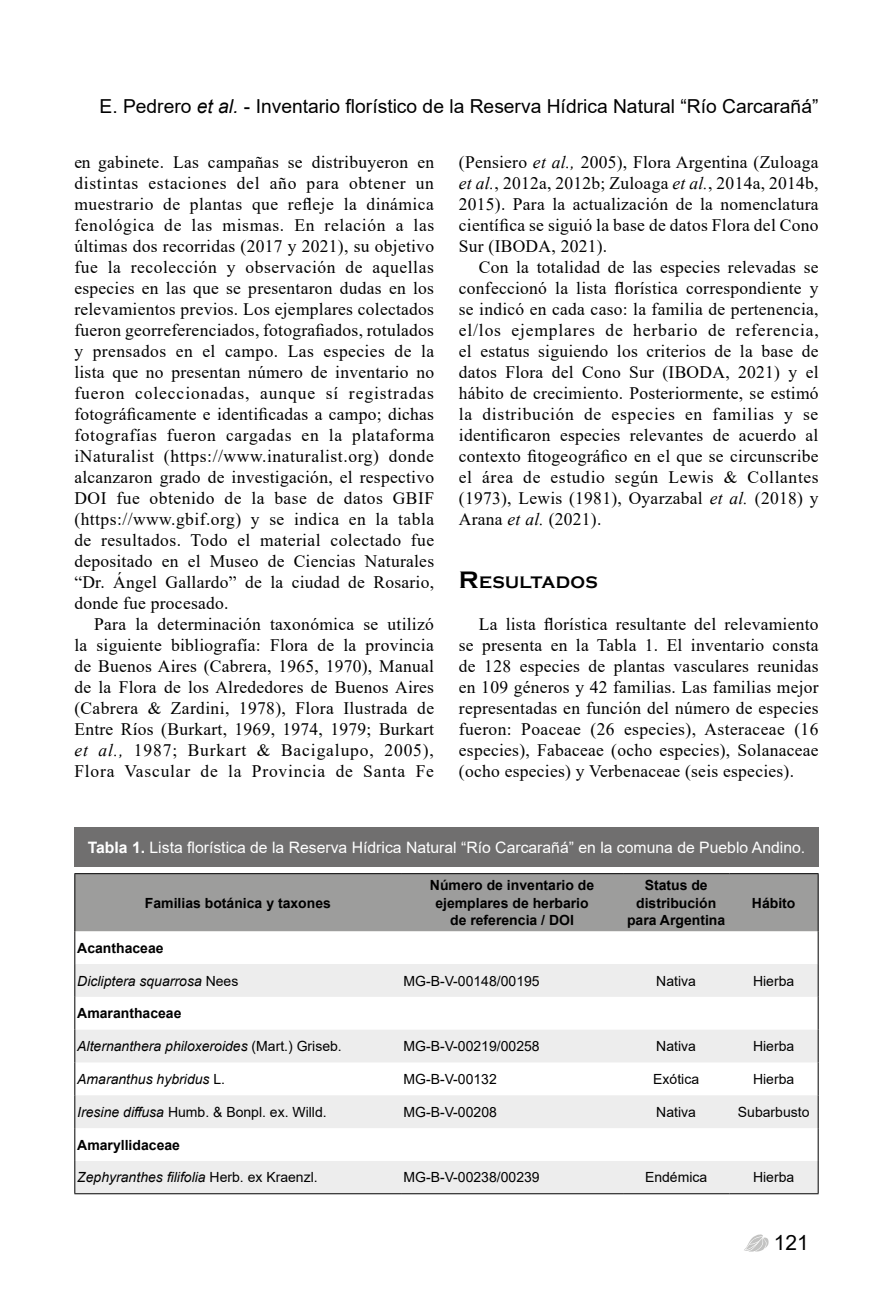
<style>
.page{position:relative;width:893px;height:1290px;background:#fff}
.page>*{position:absolute;margin:0;border:0;box-sizing:border-box;transform-origin:0 0}
.t1{font:21px "Arial";color:#000}
.t2{font:19.25px "Arial";color:#000}
.t3{font:17.5px/21px "Times New Roman";letter-spacing:.015em;color:#000;text-align:justify}
.t4{font:700 17.15px "Copperplate Gothic";letter-spacing:.02em;color:#000}
.t5{font:15.75px "Arial";color:#fff}
.t6{font:14px "Arial";color:#000}
.t7{font:700 14px/17.5px "Arial";color:#000;text-align:center}
.t8{font:italic 14px "Arial";color:#000}
.s1{font-style:italic}
.s2{font-size:24.5px}
.s3{font-weight:700}
.s4{font-style:normal}
</style>
<div class="page">
<svg style="left:744px;top:1234px;width:24px;height:17px"></svg>
<div style="left:75px;top:874px;width:743px;height:57px;background:#9d9d9c"></div>
<svg style="left:75px;top:964px;width:743px;height:229px;fill:#ededed"></svg>
<hr style="left:74px;top:873px;width:327px;height:1px;background:#000">
<hr style="left:74px;top:874px;width:1px;height:57px;background:#000">
<hr style="left:401px;top:873px;width:222px;height:1px;background:#000">
<hr style="left:623px;top:873px;width:106px;height:1px;background:#000">
<hr style="left:729px;top:873px;width:90px;height:1px;background:#000">
<hr style="left:818px;top:874px;width:1px;height:57px;background:#000">
<hr style="left:74px;top:931px;width:1px;height:33px;background:#000">
<hr style="left:818px;top:931px;width:1px;height:33px;background:#000">
<hr style="left:74px;top:964px;width:1px;height:33px;background:#000">
<hr style="left:818px;top:964px;width:1px;height:33px;background:#000">
<hr style="left:74px;top:997px;width:1px;height:32px;background:#000">
<hr style="left:818px;top:997px;width:1px;height:32px;background:#000">
<hr style="left:74px;top:1029px;width:1px;height:33px;background:#000">
<hr style="left:818px;top:1029px;width:1px;height:33px;background:#000">
<hr style="left:74px;top:1062px;width:1px;height:33px;background:#000">
<hr style="left:818px;top:1062px;width:1px;height:33px;background:#000">
<hr style="left:74px;top:1095px;width:1px;height:33px;background:#000">
<hr style="left:818px;top:1095px;width:1px;height:33px;background:#000">
<hr style="left:74px;top:1128px;width:1px;height:33px;background:#000">
<hr style="left:818px;top:1128px;width:1px;height:33px;background:#000">
<hr style="left:74px;top:1193px;width:327px;height:1px;background:#000">
<hr style="left:401px;top:1193px;width:222px;height:1px;background:#000">
<hr style="left:623px;top:1193px;width:106px;height:1px;background:#000">
<hr style="left:729px;top:1193px;width:90px;height:1px;background:#000">
<hr style="left:74px;top:1161px;width:1px;height:32px;background:#000">
<hr style="left:818px;top:1161px;width:1px;height:32px;background:#000">
<div style="left:74px;top:827px;width:745px;height:40px;background:#706f6f"></div>
<p class="t2" style="left:99px;top:93px;width:720px">E. Pedrero <span class="s1">et al.</span> - Inventario florístico de la Reserva Hídrica Natural “Río Carcarañá”</p>
<p class="t3" style="left:74px;top:151px;width:361px">en gabinete. Las campañas se distribuyeron en distintas estaciones del año para obtener un muestrario de plantas que refleje la dinámica fenológica de las mismas. En relación a las últimas dos recorridas (2017 y 2021), su objetivo fue la recolección y observación de aquellas especies en las que se presentaron dudas en los relevamientos previos. Los ejemplares colectados fueron georreferenciados, fotografiados, rotulados y prensados en el campo. Las especies de la lista que no presentan número de inventario no fueron coleccionadas, aunque sí registradas fotográficamente e identificadas a campo; dichas fotografías fueron cargadas en la plataforma iNaturalist (https://www.inaturalist.org) donde alcanzaron grado de investigación, el respectivo DOI fue obtenido de la base de datos GBIF (https://www.gbif.org) y se indica en la tabla de resultados. Todo el material colectado fue depositado en el Museo de Ciencias Naturales “Dr. Ángel Gallardo” de la ciudad de Rosario, donde fue procesado.</p>
<p class="t3" style="left:74px;top:613px;width:361px;text-indent:20px">Para la determinación taxonómica se utilizó la siguiente bibliografía: Flora de la provincia de Buenos Aires (Cabrera, 1965, 1970), Manual de la Flora de los Alrededores de Buenos Aires (Cabrera &amp; Zardini, 1978), Flora Ilustrada de Entre Ríos (Burkart, 1969, 1974, 1979; Burkart <span class="s1">et al.,</span> 1987; Burkart &amp; Bacigalupo, 2005), Flora Vascular de la Provincia de Santa Fe</p>
<p class="t3" style="left:459px;top:151px;width:361px">(Pensiero <span class="s1">et al.,</span> 2005), Flora Argentina (Zuloaga <span class="s1">et al.</span>, 2012a, 2012b; Zuloaga <span class="s1">et al.</span>, 2014a, 2014b, 2015). Para la actualización de la nomenclatura científica se siguió la base de datos Flora del Cono Sur (IBODA, 2021).</p>
<p class="t3" style="left:459px;top:256px;width:361px;text-indent:20px">Con la totalidad de las especies relevadas se confeccionó la lista florística correspondiente y se indicó en cada caso: la familia de pertenencia, el/los ejemplares de herbario de referencia, el estatus siguiendo los criterios de la base de datos Flora del Cono Sur (IBODA, 2021) y el hábito de crecimiento. Posteriormente, se estimó la distribución de especies en familias y se identificaron especies relevantes de acuerdo al contexto fitogeográfico en el que se circunscribe el área de estudio según Lewis &amp; Collantes (1973), Lewis (1981), Oyarzabal <span class="s1">et al.</span> (2018) y Arana <span class="s1">et al.</span> (2021).</p>
<p class="t4" style="left:459px;top:573px;width:139px"><span class="s2">R</span>ESULTADOS</p>
<p class="t3" style="left:459px;top:613px;width:361px;text-indent:20px">La lista florística resultante del relevamiento se presenta en la Tabla 1. El inventario consta de 128 especies de plantas vasculares reunidas en 109 géneros y 42 familias. Las familias mejor representadas en función del número de especies fueron: Poaceae (26 especies), Asteraceae (16 especies), Fabaceae (ocho especies), Solanaceae (ocho especies) y Verbenaceae (seis especies).</p>
<p class="t5" style="left:88px;top:836px;width:719px"><span class="s3">Tabla 1.</span> Lista florística de la Reserva Hídrica Natural “Río Carcarañá” en la comuna de Pueblo Andino.</p>
<p class="t7" style="left:145px;top:894px;width:187px">Familias botánica y taxones</p>
<p class="t7" style="left:430px;top:876px;width:166px">Número de inventario de ejemplares de herbario de referencia / DOI</p>
<p class="t7" style="left:627px;top:876px;width:100px">Status de distribución para Argentina</p>
<p class="t7" style="left:752px;top:894px;width:45px">Hábito</p>
<p class="t7" style="left:77px;top:939px;width:88px">Acanthaceae</p>
<p class="t8" style="left:77px;top:971px;width:163px">Dicliptera squarrosa <span class="s4">Nees</span></p>
<p class="t6" style="left:403px;top:971px;width:138px">MG-B-V-00148/00195</p>
<p class="t6" style="left:656px;top:971px;width:41px">Nativa</p>
<p class="t6" style="left:753px;top:971px;width:43px">Hierba</p>
<p class="t7" style="left:77px;top:1005px;width:106px">Amaranthaceae</p>
<p class="t8" style="left:77px;top:1037px;width:266px">Alternanthera philoxeroides <span class="s4">(Mart.) Griseb.</span></p>
<p class="t6" style="left:403px;top:1036px;width:138px">MG-B-V-00219/00258</p>
<p class="t6" style="left:656px;top:1036px;width:41px">Nativa</p>
<p class="t6" style="left:753px;top:1036px;width:43px">Hierba</p>
<p class="t8" style="left:77px;top:1070px;width:149px">Amaranthus hybridus <span class="s4">L.</span></p>
<p class="t6" style="left:403px;top:1069px;width:95px">MG-B-V-00132</p>
<p class="t6" style="left:653px;top:1069px;width:47px">Exótica</p>
<p class="t6" style="left:753px;top:1069px;width:43px">Hierba</p>
<p class="t6" style="left:77px;top:1102px;width:251px"><span class="s1">Iresine diffusa</span> Humb. &amp; Bonpl. ex. Willd.</p>
<p class="t6" style="left:403px;top:1102px;width:95px">MG-B-V-00208</p>
<p class="t6" style="left:656px;top:1102px;width:41px">Nativa</p>
<p class="t6" style="left:738px;top:1102px;width:73px">Subarbusto</p>
<p class="t7" style="left:77px;top:1136px;width:104px">Amaryllidaceae</p>
<p class="t8" style="left:77px;top:1168px;width:242px">Zephyranthes filifolia <span class="s4">Herb. ex Kraenzl.</span></p>
<p class="t6" style="left:403px;top:1168px;width:138px">MG-B-V-00238/00239</p>
<p class="t6" style="left:645px;top:1168px;width:64px">Endémica</p>
<p class="t6" style="left:753px;top:1168px;width:43px">Hierba</p>
<p class="t1" style="left:774px;top:1228px;width:37px">121</p>
</div>
